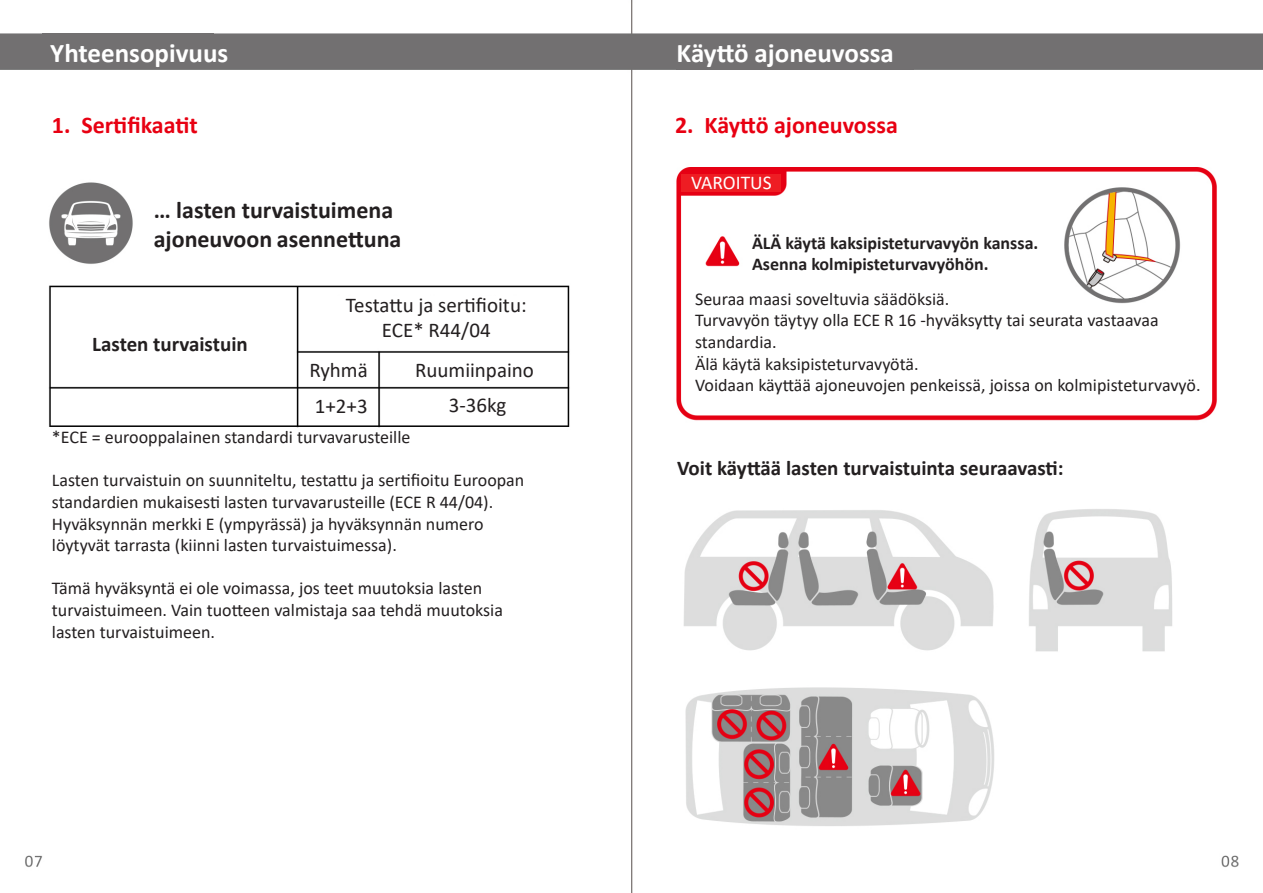
<style>
.page{position:relative;width:1263px;height:893px;background:#fff}
.page>*{position:absolute;margin:0;border:0;box-sizing:border-box;transform-origin:0 0}
.t1{font:700 27px "Calibri";color:#fff}
.t2{font:700 24px/28.8px "Calibri";color:#231f20}
.t3{font:700 24px "Calibri";color:#e80012}
.t4{font:21px "Calibri";color:#231f20}
.t5{font:700 21px "Calibri";color:#231f20}
.t6{font:19.5px "Calibri";color:#fff}
.t7{font:18px/21.6px "Calibri";color:#231f20}
.t8{font:700 18px "Calibri";color:#231f20}
</style>
<div class="page">
<img style="left:0;top:0;width:1263px;height:893px">
<div style="left:145px;top:183px;width:425px;height:86px;background:#fff"></div>
<div style="left:92px;top:339px;width:168px;height:27px;background:#fff"></div>
<div style="left:43px;top:435px;width:523px;height:241px;background:#fff"></div>
<div style="left:47px;top:114px;width:206px;height:39px;background:#fff"></div>
<div style="left:672px;top:446px;width:391px;height:49px;background:#fff"></div>
<div style="left:43px;top:34px;width:171px;height:35px;background:#727071"></div>
<div style="left:676px;top:34px;width:238px;height:35px;background:#727071"></div>
<div style="left:685px;top:309px;width:520px;height:101px;background:#fff"></div>
<div style="left:750px;top:226px;width:307px;height:53px;background:#fff"></div>
<div style="left:682px;top:174px;width:99px;height:18px;background:#ee1d23"></div>
<div style="left:672px;top:103px;width:272px;height:31px;background:#fff"></div>
<div style="left:313px;top:296px;width:246px;height:51px;background:#fff"></div>
<div style="left:393px;top:361px;width:163px;height:23px;background:#fff"></div>
<div style="left:396px;top:396px;width:163px;height:23px;background:#fff"></div>
<div style="left:307px;top:397px;width:68px;height:21px;background:#fff"></div>
<div style="left:302px;top:361px;width:73px;height:23px;background:#fff"></div>
<p class="t1" style="left:50px;top:34px;width:179px">Yhteensopivuus</p>
<p class="t1" style="left:676px;top:34px;width:219px">Käyttö ajoneuvossa</p>
<p class="t3" style="left:52px;top:108px;width:147px">1. Sertifikaatit</p>
<p class="t3" style="left:675px;top:108px;width:224px">2. Käyttö ajoneuvossa</p>
<p class="t2" style="left:154px;top:195px;width:249px">… lasten turvaistuimena ajoneuvoon asennettuna</p>
<p class="t5" style="left:92px;top:329px;width:157px">Lasten turvaistuin</p>
<p class="t4" style="left:346px;top:290px;width:182px">Testattu ja sertifioitu:</p>
<p class="t4" style="left:382px;top:316px;width:110px">ECE* R44/04</p>
<p class="t4" style="left:415px;top:355px;width:120px">Ruumiinpaino</p>
<p class="t4" style="left:315px;top:392px;width:54px">1+2+3</p>
<p class="t4" style="left:449px;top:391px;width:59px">3-36kg</p>
<p class="t4" style="left:309px;top:355px;width:60px">Ryhmä</p>
<p class="t7" style="left:52px;top:425px;width:360px">*ECE = eurooppalainen standardi turvavarusteille</p>
<p class="t7" style="left:52px;top:469px;width:474px">Lasten turvaistuin on suunniteltu, testattu ja sertifioitu Euroopan standardien mukaisesti lasten turvavarusteille (ECE R 44/04).</p>
<p class="t7" style="left:52px;top:512px;width:433px">Hyväksynnän merkki E (ympyrässä) ja hyväksynnän numero löytyvät tarrasta (kiinni lasten turvaistuimessa).</p>
<p class="t7" style="left:52px;top:577px;width:453px">Tämä hyväksyntä ei ole voimassa, jos teet muutoksia lasten turvaistuimeen. Vain tuotteen valmistaja saa tehdä muutoksia lasten turvaistuimeen.</p>
<p class="t6" style="left:691px;top:169px;width:82px">VAROITUS</p>
<p class="t8" style="left:752px;top:230px;width:288px">ÄLÄ käytä kaksipisteturvavyön kanssa.</p>
<p class="t8" style="left:752px;top:251px;width:238px">Asenna kolmipisteturvavyöhön.</p>
<p class="t7" style="left:695px;top:288px;width:256px">Seuraa maasi soveltuvia säädöksiä.</p>
<p class="t7" style="left:695px;top:309px;width:465px">Turvavyön täytyy olla ECE R 16 -hyväksytty tai seurata vastaavaa standardia.</p>
<p class="t7" style="left:695px;top:352px;width:225px">Älä käytä kaksipisteturvavyötä.</p>
<p class="t7" style="left:695px;top:374px;width:507px">Voidaan käyttää ajoneuvojen penkeissä, joissa on kolmipisteturvavyö.</p>
<p class="t5" style="left:677px;top:453px;width:388px">Voit käyttää lasten turvaistuinta seuraavasti:</p>
</div>
